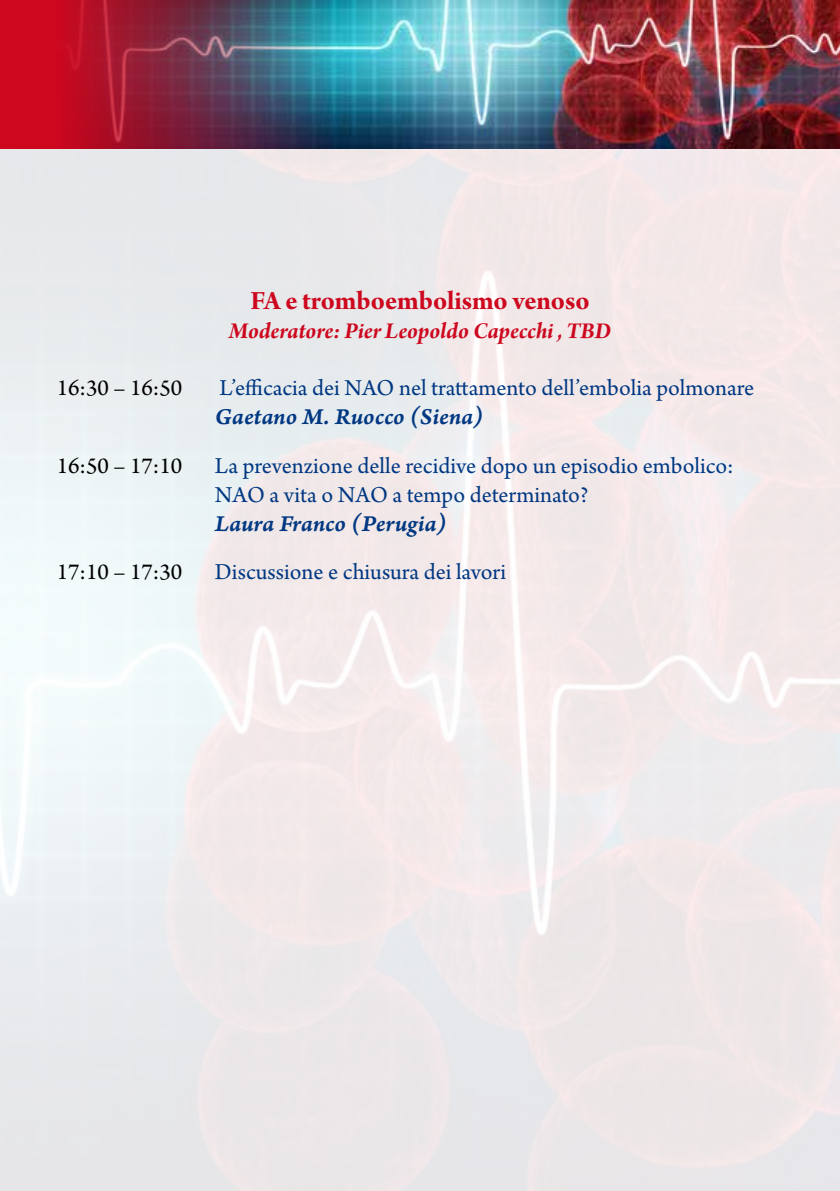
<style>
.page{position:relative;width:840px;height:1191px;background:#fff}
.page>*{position:absolute;margin:0;border:0;box-sizing:border-box;transform-origin:0 0}
.t1{font:28px "Arno Pro Bold Subhead";letter-spacing:-.005em;color:#cd071e}
.t2{font:24px/28.8px "Arno Pro";color:#003882}
.t3{font:24px "Arno Pro Smbd Italic Caption";letter-spacing:-.005em;color:#003882}
.t4{font:24px "Arno Pro Bold Italic Subhead";letter-spacing:-.005em;color:#cd071e}
.t5{font:24px "Arno Pro";color:#000}
</style>
<div class="page">
<img style="left:0;top:148px;width:839px;height:1043px">
<svg style="left:0;top:0;width:167px;height:255px;background:#dd9ea7"></svg>
<img style="left:57px;top:0;width:782px;height:148px">
<p class="t1" style="left:250px;top:285px;width:340px">FA e tromboembolismo venoso</p>
<p class="t4" style="left:229px;top:317px;width:383px">Moderatore: Pier Leopoldo Capecchi , TBD</p>
<p class="t5" style="left:57px;top:374px;width:127px">16:30 – 16:50</p>
<p class="t2" style="left:219px;top:375px;width:536px">L’efficacia dei NAO nel trattamento dell’embolia polmonare</p>
<p class="t3" style="left:215px;top:402px;width:270px">Gaetano M. Ruocco (Siena)</p>
<p class="t5" style="left:57px;top:452px;width:127px">16:50 – 17:10</p>
<p class="t2" style="left:215px;top:453px;width:520px">La prevenzione delle recidive dopo un episodio embolico:<br>NAO a vita o NAO a tempo determinato?</p>
<p class="t3" style="left:215px;top:508px;width:233px">Laura Franco (Perugia)</p>
<p class="t5" style="left:57px;top:558px;width:127px">17:10 – 17:30</p>
<p class="t2" style="left:215px;top:559px;width:293px">Discussione e chiusura dei lavori</p>
</div>
